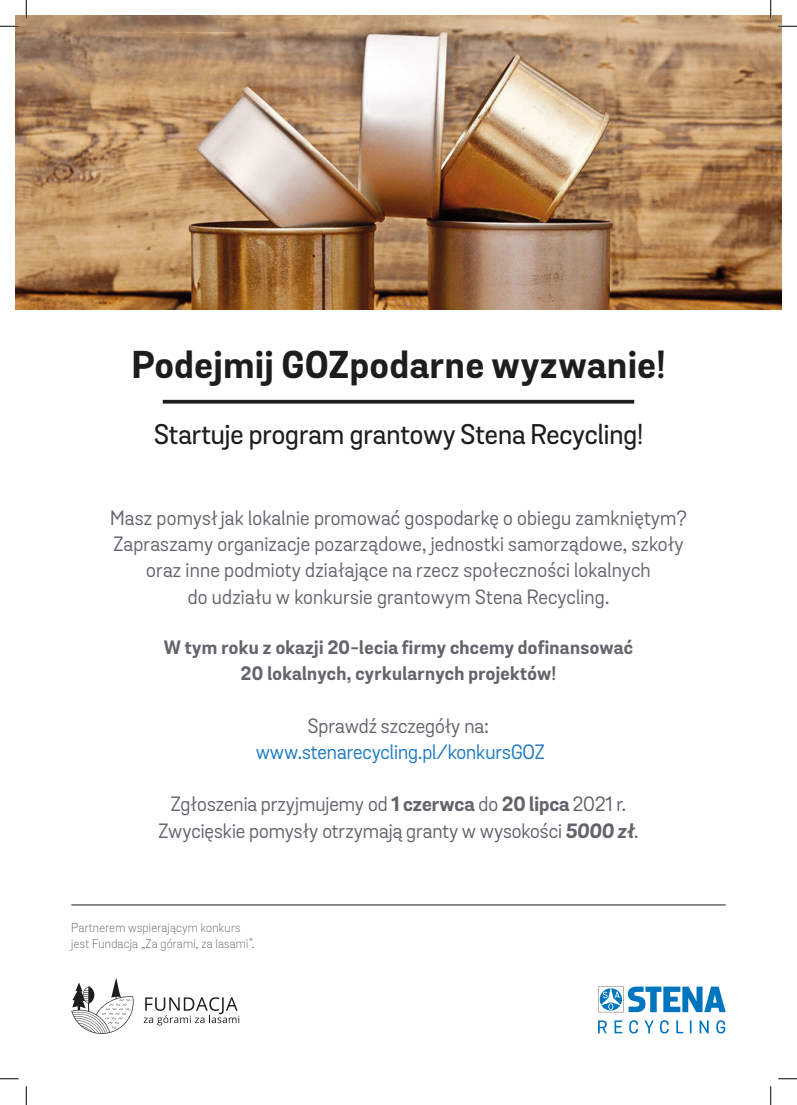
<style>
.page{position:relative;width:797px;height:1105px;background:#fff}
.page>*{position:absolute;margin:0;border:0;box-sizing:border-box;transform-origin:0 0}
.t1{font:700 37.5px "Stena Sans";letter-spacing:.02em;color:#1d1d1b}
.t2{font:500 27.5px "Stena Sans";color:#1d1d1b}
.t3{font:20px/26.2px "Stena Sans";letter-spacing:.01em;color:#64656c;text-align:center}
.t4{font:20px "Stena Sans";color:#1c7abf}
.t5{font:700 18.75px/26.2px "Stena Sans";letter-spacing:.02em;color:#64656c;text-align:center}
.t6{font:300 12.5px/16.2px "Stena Sans";letter-spacing:.02em;color:#64656c}
.s1{font-weight:700}
.s2{font-weight:700;font-style:italic}
</style>
<div class="page">
<img style="left:16px;top:16px;width:765px;height:294px">
<svg style="left:163px;top:400px;width:471px;height:4px;fill:#1d1d1b"></svg>
<svg style="left:598px;top:986px;width:127px;height:26px"></svg>
<svg style="left:598px;top:1020px;width:127px;height:13px"></svg>
<hr style="left:71px;top:905px;width:654px;height:1px;background:#1d1d1b">
<svg style="left:144px;top:997px;width:95px;height:28px"></svg>
<svg style="left:71px;top:977px;width:62px;height:57px"></svg>
<svg style="left:0;top:25px;width:19px;height:2px"></svg>
<svg style="left:778px;top:25px;width:19px;height:2px"></svg>
<svg style="left:0;top:1078px;width:19px;height:1px"></svg>
<svg style="left:778px;top:1078px;width:19px;height:1px"></svg>
<svg style="left:25px;top:0;width:2px;height:19px"></svg>
<svg style="left:25px;top:1086px;width:2px;height:19px"></svg>
<svg style="left:770px;top:0;width:1px;height:19px"></svg>
<svg style="left:770px;top:1086px;width:1px;height:19px"></svg>
<p class="t1" style="left:132px;top:341px;width:535px">Podejmij GOZpodarne wyzwanie!</p>
<p class="t2" style="left:154px;top:418px;width:490px">Startuje program grantowy Stena Recycling!</p>
<p class="t3" style="left:110px;top:505px;width:578px">Masz pomysł jak lokalnie promować gospodarkę o obiegu zamkniętym?</p>
<p class="t3" style="left:113px;top:532px;width:572px">Zapraszamy organizacje pozarządowe, jednostki samorządowe, szkoły oraz inne podmioty działające na rzecz społeczności lokalnych<br>do udziału w konkursie grantowym Stena Recycling.</p>
<p class="t5" style="left:164px;top:635px;width:470px">W tym roku z okazji 20-lecia firmy chcemy dofinansować<br>20 lokalnych, cyrkularnych projektów!</p>
<p class="t3" style="left:308px;top:713px;width:183px">Sprawdź szczegóły na:</p>
<p class="t4" style="left:256px;top:740px;width:290px">www.stenarecycling.pl/konkursGOZ</p>
<p class="t3" style="left:171px;top:792px;width:457px">Zgłoszenia przyjmujemy od <span class="s1">1 czerwca</span> do <span class="s1">20 lipca</span> 2021 r.</p>
<p class="t3" style="left:158px;top:818px;width:481px">Zwycięskie pomysły otrzymają granty w wysokości <span class="s2">5000 zł</span>.</p>
<p class="t6" style="left:71px;top:919px;width:185px">Partnerem wspierającym konkurs jest Fundacja „Za górami, za lasami”.</p>
</div>
